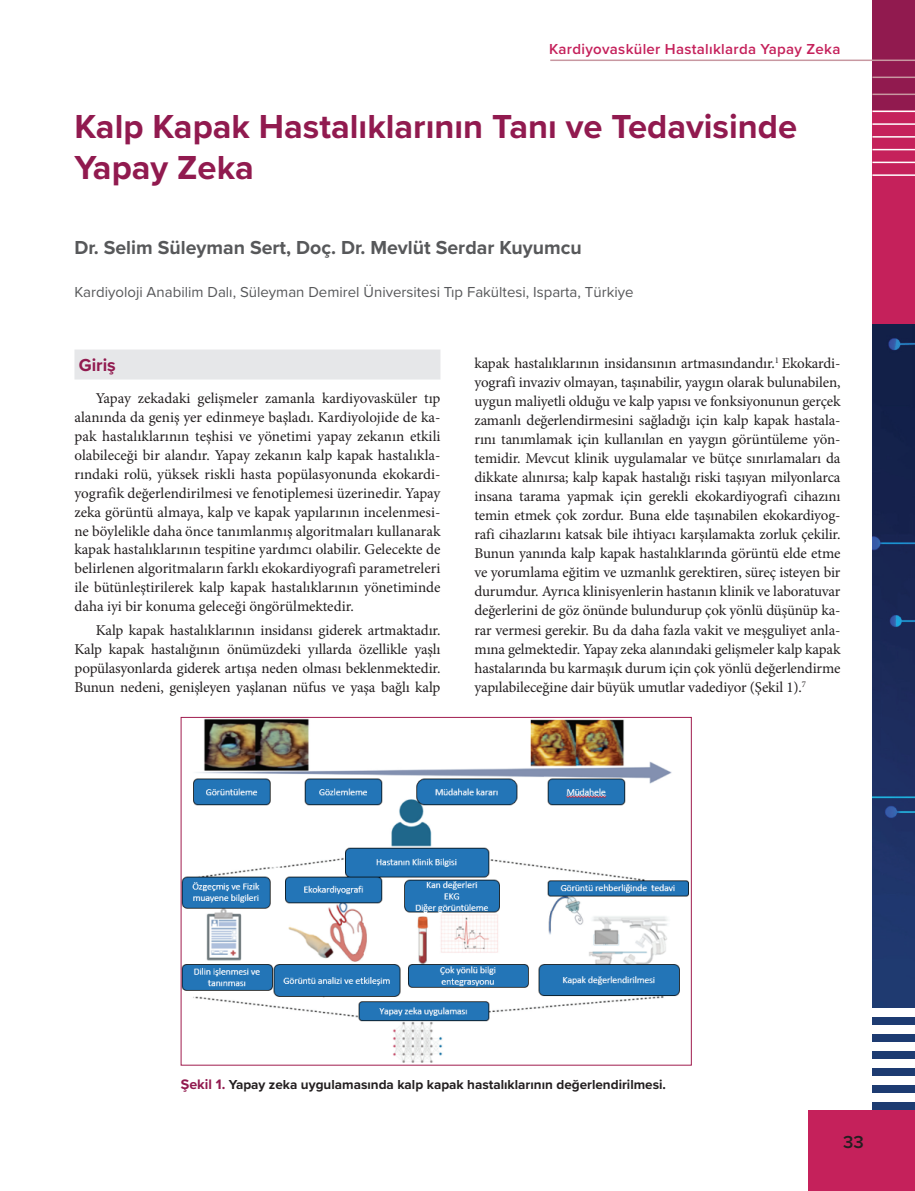
<style>
.page{position:relative;width:915px;height:1191px;background:#fff}
.page>*{position:absolute;margin:0;border:0;box-sizing:border-box;transform-origin:0 0}
.t1{font:700 34.5px/41.4px "Proxima Nova";color:#911a4f}
.t2{font:700 19.5px "Proxima Nova";color:#57585a}
.t3{font:700 18px "Proxima Nova";color:#911a4f}
.t4{font:600 18px "Proxima Nova";color:#231f20}
.t5{font:15px/19px "Minion Pro";letter-spacing:-.01em;color:#231f20;text-align:justify}
.t6{font:15px "Proxima Nova";color:#57585a}
.t7{font:600 15px "Proxima Nova";letter-spacing:.02em;color:#c5215b}
.t8{font:700 13.5px "Proxima Nova";color:#231f20}
.s1{font-size:14.25px;color:#911a4f}
</style>
<div class="page">
<div style="left:872px;top:0;width:42px;height:123px;background:#911a4f"></div>
<div style="left:872px;top:111px;width:42px;height:213px;background:#c5215b"></div>
<img style="left:872px;top:324px;width:42px;height:785px">
<div style="left:872px;top:1093px;width:42px;height:8px;background:#fff"></div>
<div style="left:872px;top:1008px;width:42px;height:8px;background:#fff"></div>
<div style="left:872px;top:1025px;width:42px;height:8px;background:#fff"></div>
<div style="left:872px;top:1042px;width:42px;height:8px;background:#fff"></div>
<div style="left:872px;top:1059px;width:42px;height:8px;background:#fff"></div>
<div style="left:872px;top:1076px;width:42px;height:8px;background:#fff"></div>
<hr style="left:872px;top:77px;width:42px;height:1px;background:#c898a1">
<hr style="left:872px;top:94px;width:42px;height:1px;background:#c898a1">
<hr style="left:872px;top:111px;width:42px;height:1px;background:#fff">
<hr style="left:872px;top:123px;width:42px;height:2px;background:#fff">
<hr style="left:872px;top:136px;width:42px;height:2px;background:#fff">
<hr style="left:872px;top:149px;width:42px;height:1px;background:#fff">
<hr style="left:872px;top:162px;width:42px;height:1px;background:#fff">
<hr style="left:872px;top:174px;width:42px;height:2px;background:#fff">
<hr style="left:550px;top:60px;width:364px;height:1px;background:#c898a1">
<div style="left:808px;top:1109px;width:106px;height:82px;background:#c5215b"></div>
<div style="left:74px;top:349px;width:366px;height:30px;background:#e6e7e9"></div>
<img style="left:183px;top:719px;width:506px;height:344px">
<p class="t7" style="left:549px;top:38px;width:293px">Kardiyovasküler Hastalıklarda Yapay Zeka</p>
<h1 class="t1" style="left:74px;top:105px;width:724px">Kalp Kapak Hastalıklarının Tanı ve Tedavisinde<br>Yapay Zeka</h1>
<h2 class="t2" style="left:74px;top:233px;width:508px">Dr. Selim Süleyman Sert, Doç. Dr. Mevlüt Serdar Kuyumcu</h2>
<p class="t6" style="left:74px;top:281px;width:560px">Kardiyoloji Anabilim Dalı, Süleyman Demirel Üniversitesi Tıp Fakültesi, Isparta, Türkiye</p>
<p class="t3" style="left:79px;top:351px;width:39px">Giriş</p>
<p class="t5" style="left:74px;top:388px;width:367px;text-indent:21px">Yapay zekadaki gelişmeler zamanla kardiyovasküler tıp alanında da geniş yer edinmeye başladı. Kardiyolojide de ka&shy;pak hastalıklarının teşhisi ve yönetimi yapay zekanın etkili olabileceği bir alandır. Yapay zekanın kalp kapak hastalıkla&shy;rındaki rolü, yüksek riskli hasta popülasyonunda ekokardi&shy;yografik değerlendirilmesi ve fenotiplemesi üzerinedir. Yapay zeka görüntü almaya, kalp ve kapak yapılarının incelenmesi&shy;ne böylelikle daha önce tanımlanmış algoritmaları kullanarak kapak hastalıklarının tespitine yardımcı olabilir. Gelecekte de belirlenen algoritmaların farklı ekokardiyografi parametreleri ile bütünleştirilerek kalp kapak hastalıklarının yönetiminde daha iyi bir konuma geleceği öngörülmektedir.</p>
<p class="t5" style="left:74px;top:620px;width:367px;text-indent:21px">Kalp kapak hastalıklarının insidansı giderek artmaktadır.<br>Kalp kapak hastalığının önümüzdeki yıllarda özellikle yaşlı popülasyonlarda giderek artışa neden olması beklenmektedir.<br>Bunun nedeni, genişleyen yaşlanan nüfus ve yaşa bağlı kalp</p>
<p class="t5" style="left:474px;top:353px;width:367px">kapak hastalıklarının insidansının artmasındandır.<sup>1</sup> Ekokardi&shy;yografi invaziv olmayan, taşınabilir, yaygın olarak bulunabilen, uygun maliyetli olduğu ve kalp yapısı ve fonksiyonunun gerçek zamanlı değerlendirmesini sağladığı için kalp kapak hastala&shy;rını tanımlamak için kullanılan en yaygın görüntüleme yön&shy;temidir. Mevcut klinik uygulamalar ve bütçe sınırlamaları da dikkate alınırsa; kalp kapak hastalığı riski taşıyan milyonlarca insana tarama yapmak için gerekli ekokardiyografi cihazını temin etmek çok zordur. Buna elde taşınabilen ekokardiyog&shy;rafi cihazlarını katsak bile ihtiyacı karşılamakta zorluk çekilir.<br>Bunun yanında kalp kapak hastalıklarında görüntü elde etme ve yorumlama eğitim ve uzmanlık gerektiren, süreç isteyen bir durumdur. Ayrıca klinisyenlerin hastanın klinik ve laboratuvar değerlerini de göz önünde bulundurup çok yönlü düşünüp ka&shy;rar vermesi gerekir. Bu da daha fazla vakit ve meşguliyet anla&shy;mına gelmektedir. Yapay zeka alanındaki gelişmeler kalp kapak hastalarında bu karmaşık durum için çok yönlü değerlendirme yapılabileceğine dair büyük umutlar vadediyor (Şekil 1).<sup>7</sup></p>
<p class="t8" style="left:181px;top:1074px;width:486px"><span class="s1">Şekil 1.</span> Yapay zeka uygulamasında kalp kapak hastalıklarının değerlendirilmesi.</p>
<p class="t4" style="left:842px;top:1128px;width:22px">33</p>
</div>
